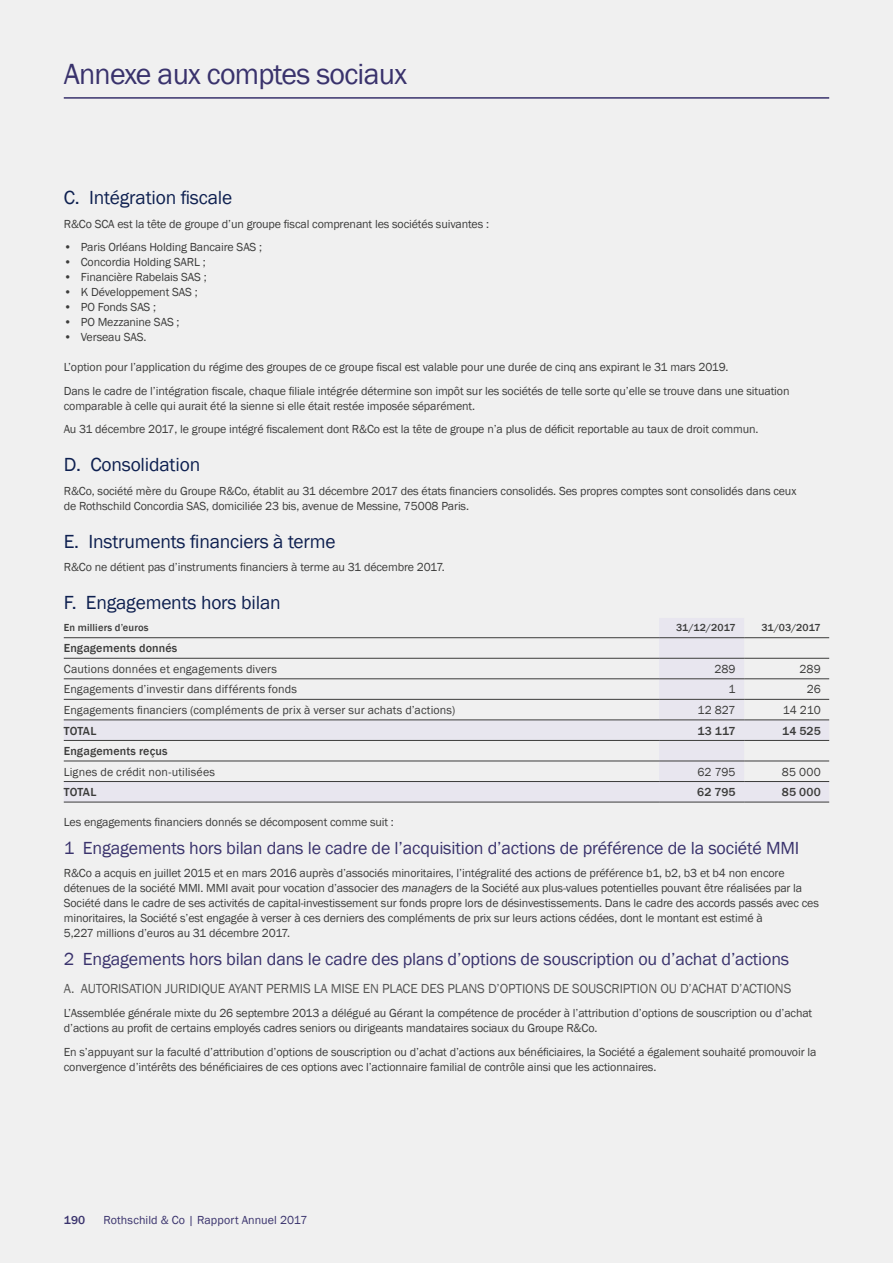
<style>
.page{position:relative;width:893px;height:1263px;background:#f0f0f0}
.page>*{position:absolute;margin:0;border:0;box-sizing:border-box;transform-origin:0 0}
.t1{font:30px "Franklin Gothic";letter-spacing:-.025em;color:#39326c}
.t2{font:19.5px "Franklin Gothic";letter-spacing:-.01em;color:#0e2050}
.t3{font:18px "Franklin Gothic";letter-spacing:-.01em;color:#39326c}
.t4{font:13.5px "Franklin Gothic";letter-spacing:-.01em;color:#575756}
.t5{font:12px/15px "Franklin Gothic";letter-spacing:-.01em;color:#3c3c3b}
.t6{font:12px "Franklin Gothic";letter-spacing:.01em;color:#3c3c3b}
.t7{font:500 12px "Franklin Gothic";letter-spacing:.01em;color:#3c3c3b}
.t8{font:12px "Franklin Gothic";letter-spacing:.01em;color:#39326c}
.t9{font:12px "Franklin Gothic";letter-spacing:.015em;color:#3c3c3b}
.t10{font:500 12px "Franklin Gothic";color:#39326c}
.t11{font:500 10.5px "Franklin Gothic";letter-spacing:.015em;color:#3c3c3b}
.s1{font-style:italic}
</style>
<div class="page">
<hr style="left:64px;top:97px;width:765px;height:2px;background:#39326c">
<svg style="left:64px;top:638px;width:765px;height:164px"></svg>
<hr style="left:64px;top:658px;width:595px;height:1px;background:#3c3c3b">
<hr style="left:659px;top:658px;width:85px;height:1px;background:#3c3c3b">
<hr style="left:744px;top:658px;width:85px;height:1px;background:#3c3c3b">
<hr style="left:64px;top:678px;width:595px;height:1px;background:#3c3c3b">
<hr style="left:659px;top:678px;width:85px;height:1px;background:#3c3c3b">
<hr style="left:744px;top:678px;width:85px;height:1px;background:#3c3c3b">
<hr style="left:64px;top:699px;width:595px;height:1px;background:#3c3c3b">
<hr style="left:659px;top:699px;width:85px;height:1px;background:#3c3c3b">
<hr style="left:744px;top:699px;width:85px;height:1px;background:#3c3c3b">
<hr style="left:64px;top:719px;width:595px;height:1px;background:#3c3c3b">
<hr style="left:659px;top:719px;width:85px;height:1px;background:#3c3c3b">
<hr style="left:744px;top:719px;width:85px;height:1px;background:#3c3c3b">
<hr style="left:64px;top:761px;width:595px;height:1px;background:#3c3c3b">
<hr style="left:659px;top:761px;width:85px;height:1px;background:#3c3c3b">
<hr style="left:744px;top:761px;width:85px;height:1px;background:#3c3c3b">
<hr style="left:64px;top:781px;width:595px;height:1px;background:#3c3c3b">
<hr style="left:659px;top:781px;width:85px;height:1px;background:#3c3c3b">
<hr style="left:744px;top:781px;width:85px;height:1px;background:#3c3c3b">
<hr style="left:659px;top:637px;width:85px;height:1px;background:#3c3c3b">
<hr style="left:64px;top:637px;width:595px;height:1px;background:#3c3c3b">
<hr style="left:744px;top:637px;width:85px;height:1px;background:#3c3c3b">
<hr style="left:64px;top:740px;width:595px;height:1px;background:#3c3c3b">
<hr style="left:659px;top:740px;width:85px;height:1px;background:#3c3c3b">
<hr style="left:744px;top:740px;width:85px;height:1px;background:#3c3c3b">
<hr style="left:64px;top:802px;width:595px;height:1px;background:#3c3c3b">
<hr style="left:659px;top:802px;width:85px;height:1px;background:#3c3c3b">
<hr style="left:744px;top:802px;width:85px;height:1px;background:#3c3c3b">
<h1 class="t1" style="left:64px;top:55px;width:345px">Annexe aux comptes sociaux</h1>
<h2 class="t2" style="left:64px;top:186px;width:170px">C. Intégration fiscale</h2>
<p class="t5" style="left:64px;top:217px;width:427px">R&amp;Co SCA est la tête de groupe d’un groupe fiscal comprenant les sociétés suivantes :</p>
<p class="t5" style="left:64px;top:240px;width:200px">• Paris Orléans Holding Bancaire SAS ;</p>
<p class="t5" style="left:64px;top:255px;width:143px">• Concordia Holding SARL ;</p>
<p class="t5" style="left:64px;top:270px;width:145px">• Financière Rabelais SAS ;</p>
<p class="t5" style="left:64px;top:285px;width:135px">• K Développement SAS ;</p>
<p class="t5" style="left:64px;top:300px;width:94px">• PO Fonds SAS ;</p>
<p class="t5" style="left:64px;top:315px;width:117px">• PO Mezzanine SAS ;</p>
<p class="t5" style="left:64px;top:330px;width:84px">• Verseau SAS.</p>
<p class="t5" style="left:64px;top:356px;width:727px;line-height:23.5px">L’option pour l’application du régime des groupes de ce groupe fiscal est valable pour une durée de cinq ans expirant le 31 mars 2019.<br>Dans le cadre de l’intégration fiscale, chaque filiale intégrée détermine son impôt sur les sociétés de telle sorte qu’elle se trouve dans une situation</p>
<p class="t5" style="left:64px;top:394px;width:696px;line-height:23.5px">comparable à celle qui aurait été la sienne si elle était restée imposée séparément.<br>Au 31 décembre 2017, le groupe intégré fiscalement dont R&amp;Co est la tête de groupe n’a plus de déficit reportable au taux de droit commun.</p>
<h2 class="t2" style="left:64px;top:453px;width:138px">D. Consolidation</h2>
<p class="t5" style="left:64px;top:484px;width:734px">R&amp;Co, société mère du Groupe R&amp;Co, établit au 31 décembre 2017 des états financiers consolidés. Ses propres comptes sont consolidés dans ceux de Rothschild Concordia SAS, domiciliée 23 bis, avenue de Messine, 75008 Paris.</p>
<h2 class="t2" style="left:64px;top:529px;width:273px">E. Instruments financiers à terme</h2>
<p class="t5" style="left:64px;top:560px;width:383px">R&amp;Co ne détient pas d’instruments financiers à terme au 31 décembre 2017.</p>
<h2 class="t2" style="left:64px;top:591px;width:218px">F. Engagements hors bilan</h2>
<p class="t11" style="left:64px;top:621px;width:86px">En milliers d’euros</p>
<p class="t11" style="left:676px;top:621px;width:61px">31/12/2017</p>
<p class="t11" style="left:761px;top:621px;width:61px">31/03/2017</p>
<p class="t7" style="left:64px;top:641px;width:115px">Engagements donnés</p>
<p class="t6" style="left:64px;top:661px;width:215px">Cautions données et engagements divers</p>
<p class="t5" style="left:714px;top:662px;width:23px">289</p>
<p class="t5" style="left:799px;top:662px;width:23px">289</p>
<p class="t5" style="left:64px;top:682px;width:235px">Engagements d’investir dans différents fonds</p>
<p class="t5" style="left:729px;top:682px;width:9px">1</p>
<p class="t5" style="left:807px;top:682px;width:16px">26</p>
<p class="t6" style="left:64px;top:702px;width:393px">Engagements financiers (compléments de prix à verser sur achats d’actions)</p>
<p class="t5" style="left:697px;top:703px;width:40px">12 827</p>
<p class="t5" style="left:783px;top:703px;width:39px">14 210</p>
<p class="t7" style="left:64px;top:723px;width:34px">TOTAL</p>
<p class="t7" style="left:697px;top:723px;width:40px">13 117</p>
<p class="t7" style="left:782px;top:723px;width:40px">14 525</p>
<p class="t7" style="left:64px;top:744px;width:105px">Engagements reçus</p>
<p class="t9" style="left:64px;top:764px;width:153px">Lignes de crédit non-utilisées</p>
<p class="t5" style="left:698px;top:764px;width:40px">62 795</p>
<p class="t5" style="left:782px;top:764px;width:40px">85 000</p>
<p class="t7" style="left:64px;top:785px;width:34px">TOTAL</p>
<p class="t7" style="left:697px;top:785px;width:40px">62 795</p>
<p class="t7" style="left:782px;top:785px;width:40px">85 000</p>
<p class="t5" style="left:64px;top:815px;width:332px">Les engagements financiers donnés se décomposent comme suit :</p>
<h3 class="t3" style="left:64px;top:837px;width:737px">1 Engagements hors bilan dans le cadre de l’acquisition d’actions de préférence de la société MMI</h3>
<p class="t5" style="left:64px;top:866px;width:757px">R&amp;Co a acquis en juillet 2015 et en mars 2016 auprès d’associés minoritaires, l’intégralité des actions de préférence b1, b2, b3 et b4 non encore détenues de la société MMI. MMI avait pour vocation d’associer des <span class="s1">managers</span> de la Société aux plus-values potentielles pouvant être réalisées par la Société dans le cadre de ses activités de capital-investissement sur fonds propre lors de désinvestissements. Dans le cadre des accords passés avec ces minoritaires, la Société s’est engagée à verser à ces derniers des compléments de prix sur leurs actions cédées, dont le montant est estimé à<br>5,227 millions d’euros au 31 décembre 2017.</p>
<h3 class="t3" style="left:64px;top:948px;width:727px">2 Engagements hors bilan dans le cadre des plans d’options de souscription ou d’achat d’actions</h3>
<p class="t4" style="left:64px;top:980px;width:729px">A. AUTORISATION JURIDIQUE AYANT PERMIS LA MISE EN PLACE DES PLANS D’OPTIONS DE SOUSCRIPTION OU D’ACHAT D’ACTIONS</p>
<p class="t5" style="left:64px;top:1006px;width:750px">L’Assemblée générale mixte du 26 septembre 2013 a délégué au Gérant la compétence de procéder à l’attribution d’options de souscription ou d’achat d’actions au profit de certains employés cadres seniors ou dirigeants mandataires sociaux du Groupe R&amp;Co.</p>
<p class="t5" style="left:64px;top:1044px;width:754px">En s’appuyant sur la faculté d’attribution d’options de souscription ou d’achat d’actions aux bénéficiaires, la Société a également souhaité promouvoir la convergence d’intérêts des bénéficiaires de ces options avec l’actionnaire familial de contrôle ainsi que les actionnaires.</p>
<p class="t10" style="left:64px;top:1213px;width:23px">190</p>
<p class="t8" style="left:103px;top:1213px;width:206px">Rothschild &amp; Co | Rapport Annuel 2017</p>
</div>
